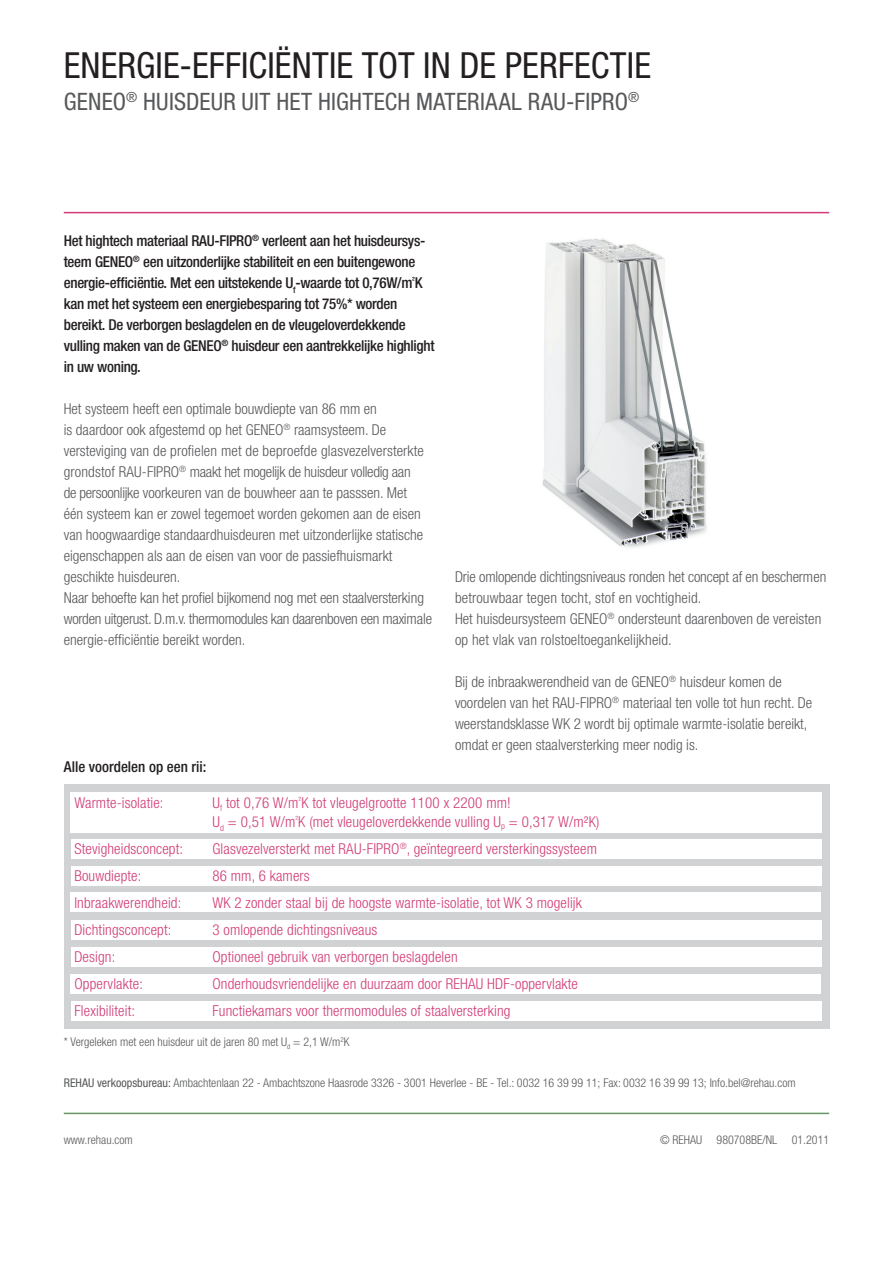
<style>
.page{position:relative;width:893px;height:1263px;background:#fff}
.page>*{position:absolute;margin:0;border:0;box-sizing:border-box;transform-origin:0 0}
.t1{font:condensed 36px "Helvetica Neue LT Std";color:#231f20}
.t2{font:condensed 24px "Helvetica Neue LT Std";letter-spacing:.01em;color:#57585a}
.t3{font:300 condensed 15px/21px "Helvetica Neue LT Std";color:#57585a}
.t4{font:300 condensed 15px/19.5px "Helvetica Neue LT Std";letter-spacing:.01em;color:#d13c76}
.t5{font:500 condensed 15px/21px "Helvetica Neue LT Std";letter-spacing:-.02em;color:#231f20}
.t6{font:500 condensed 15px "Helvetica Neue LT Std";color:#231f20}
.t7{font:300 condensed 12px "Helvetica Neue LT Std";color:#57585a}
.s1{font-weight:400}
</style>
<div class="page">
<hr style="left:64px;top:1113px;width:765px;height:1px;background:#689666">
<hr style="left:64px;top:212px;width:765px;height:1px;background:#d13c76">
<img style="left:542px;top:238px;width:165px;height:310px">
<div style="left:64px;top:784px;width:765px;height:245px;background:#d1d2d4"></div>
<div style="left:71px;top:792px;width:750px;height:40px;background:#fff"></div>
<div style="left:71px;top:893px;width:750px;height:19px;background:#fff"></div>
<div style="left:71px;top:839px;width:750px;height:19px;background:#fff"></div>
<div style="left:71px;top:866px;width:750px;height:19px;background:#fff"></div>
<div style="left:71px;top:1001px;width:750px;height:19px;background:#fff"></div>
<div style="left:71px;top:974px;width:750px;height:19px;background:#fff"></div>
<div style="left:71px;top:920px;width:750px;height:19px;background:#fff"></div>
<div style="left:71px;top:947px;width:750px;height:19px;background:#fff"></div>
<h1 class="t1" style="left:64px;top:45px;width:34px">ENERGIE</h1>
<h1 class="t1" style="left:179px;top:45px;width:29px">-EFFICIËNTIE</h1>
<h1 class="t1" style="left:362px;top:45px;width:178px">TOT INDE PERFECTIE</h1>
<h2 class="t2" style="left:64px;top:88px;width:225px">GENEO<sup>®</sup> HUISDEUR UIT HET</h2>
<h2 class="t2" style="left:318px;top:88px;width:13px">HIGHTECH</h2>
<h2 class="t2" style="left:416px;top:88px;width:40px">MATERI</h2>
<h2 class="t2" style="left:485px;top:88px;width:155px">AAL RAU-FIPRO<sup>®</sup></h2>
<p class="t5" style="left:64px;top:230px;width:372px">Het hightech materiaal RAU-FIPRO<sup>®</sup> verleent aan het huisdeursys&shy;teem GENEO<sup>®</sup> een uitzonderlijke stabiliteit en een buitengewone energie-efficiëntie. Met een uitstekende U<sub>f</sub>-waarde tot 0,76W/m<sup>²</sup>K kan met het systeem een energiebesparing tot 75%* worden bereikt. De verborgen beslagdelen en de vleugeloverdekkende vulling maken van de GENEO<sup>®</sup> huisdeur een aantrekkelijke highlight in uw woning.</p>
<p class="t3" style="left:64px;top:398px;width:370px">Het systeem heeft een optimale bouwdiepte van 86 mm en<br>is daardoor ook afgestemd op het GENEO<sup>®</sup> raamsysteem. De versteviging van de profielen met de beproefde glasvezelversterkte grondstof RAU-FIPRO<sup>®</sup> maakt het mogelijk de huisdeur volledig aan<br>de persoonlijke voorkeuren van de bouwheer aan te passsen. Met<br>één systeem kan er zowel tegemoet worden gekomen aan de eisen van hoogwaardige standaardhuisdeuren met uitzonderlijke statische eigenschappen als aan de eisen van voor de passiefhuismarkt geschikte huisdeuren.<br>Naar behoefte kan het profiel bijkomend nog met een staalversterking worden uitgerust. D.m.v. thermomodules kan daarenboven een maximale energie-efficiëntie bereikt worden.</p>
<p class="t3" style="left:455px;top:566px;width:373px">Drie omlopende dichtingsniveaus ronden het concept af en beschermen betrouwbaar tegen tocht, stof en vochtigheid.<br>Het huisdeursysteem GENEO<sup>®</sup> ondersteunt daarenboven de vereisten op het vlak van rolstoeltoegankelijkheid.</p>
<p class="t3" style="left:455px;top:671px;width:359px">Bij de inbraakwerendheid van de GENEO<sup>®</sup> huisdeur komen de voordelen van het RAU-FIPRO<sup>®</sup> materiaal ten volle tot hun recht. De weerstandsklasse WK 2 wordt bij optimale warmte-isolatie bereikt, omdat er geen staalversterking meer nodig is.</p>
<p class="t6" style="left:64px;top:757px;width:144px">Alle voordelen op een rii:</p>
<p class="t4" style="left:74px;top:792px;width:91px">Warmte-isolatie:</p>
<p class="t4" style="left:212px;top:792px;width:388px">U<sub>f</sub> tot 0,76 W/m<sup>²</sup>K tot vleugelgrootte 1100 x 2200 mm!<br>U<sub>d</sub> = 0,51 W/m<sup>²</sup>K (met vleugeloverdekkende vulling U<sub>p</sub> = 0,317 W/m²K)</p>
<p class="t4" style="left:74px;top:839px;width:110px">Stevigheidsconcept:</p>
<p class="t4" style="left:212px;top:839px;width:386px">Glasvezelversterkt met RAU-FIPRO<sup>®</sup>, geïntegreerd versterkingssysteem</p>
<p class="t4" style="left:74px;top:866px;width:69px">Bouwdiepte:</p>
<p class="t4" style="left:212px;top:866px;width:99px">86 mm, 6 kamers</p>
<p class="t4" style="left:74px;top:893px;width:108px">Inbraakwerendheid:</p>
<p class="t4" style="left:212px;top:893px;width:371px">WK 2 zonder staal bij de hoogste warmte-isolatie, tot WK 3 mogelijk</p>
<p class="t4" style="left:74px;top:920px;width:99px">Dichtingsconcept:</p>
<p class="t4" style="left:212px;top:920px;width:167px">3 omlopende dichtingsniveaus</p>
<p class="t4" style="left:74px;top:947px;width:42px">Design:</p>
<p class="t4" style="left:212px;top:947px;width:247px">Optioneel gebruik van verborgen beslagdelen</p>
<p class="t4" style="left:74px;top:974px;width:70px">Oppervlakte:</p>
<p class="t4" style="left:212px;top:974px;width:367px">Onderhoudsvriendelijke en duurzaam door REHAU HDF-oppervlakte</p>
<p class="t4" style="left:74px;top:1001px;width:62px">Flexibiliteit:</p>
<p class="t4" style="left:212px;top:1001px;width:300px">Functiekamars voor thermomodules of staalversterking</p>
<p class="t7" style="left:64px;top:1035px;width:287px">* Vergeleken met een huisdeur uit de jaren 80 met U<sub>d</sub> = 2,1 W/m<sup>2</sup>K</p>
<p class="t7" style="left:64px;top:1075px;width:733px"><span class="s1">REHAU VERKOOPSBUREAU:</span> Ambachtenlaan 22 - Ambachtszone Haasrode 3326 - 3001 Heverlee - BE - Tel.: 0032 16 39 99 11; Fax: 0032 16 39 99 13; Info.bel@rehau.com</p>
<p class="t7" style="left:64px;top:1133px;width:71px">www.rehau.com</p>
<p class="t7" style="left:660px;top:1133px;width:171px">© REHAU 980708BE/NL 01.2011</p>
</div>
